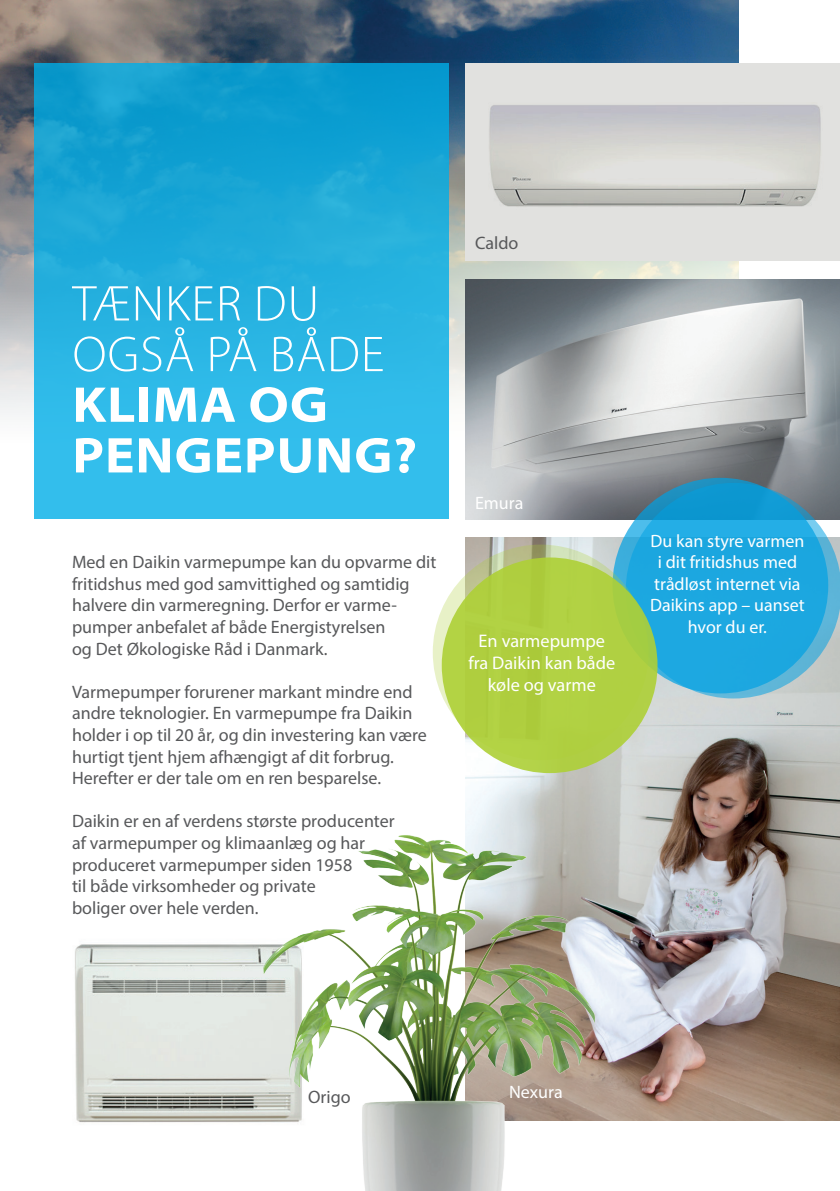
<style>
.page{position:relative;width:840px;height:1191px;background:#fff}
.page>*{position:absolute;margin:0;border:0;box-sizing:border-box;transform-origin:0 0}
.t1{font:300 50.6px/50.6px "Myriad Pro";letter-spacing:.02em;color:#fff}
.t2{font:700 semi-expanded 50.6px/50.6px "Myriad Pro";letter-spacing:.02em;color:#fff}
.t3{font:18.2px/22px "Myriad Pro";color:#fff;text-align:center}
.t4{font:18px/21.6px "Myriad Pro";color:#57585a}
.t5{font:18px/21.4px "Myriad Pro";color:#fff;text-align:center}
</style>
<div class="page">
<img style="left:0;top:0;width:737px;height:538px">
<div style="left:34px;top:63px;width:414px;height:456px;background:linear-gradient(to bottom,#0c9bcc,#3ac4f1)"></div>
<img style="left:465px;top:279px;width:374px;height:240px">
<img style="left:465px;top:538px;width:374px;height:582px">
<div style="left:465px;top:63px;width:374px;height:198px;background:#e1e1df"></div>
<img style="left:489px;top:105px;width:332px;height:102px">
<img style="left:75px;top:944px;width:107px;height:179px">
<img style="left:182px;top:805px;width:492px;height:386px">
<svg style="left:625px;top:483px;width:214px;height:215px;fill:#1da7df"></svg>
<svg style="left:432px;top:544px;width:216px;height:216px"></svg>
<div style="left:441px;top:557px;width:216px;height:216px;background:#b0d042;border-radius:50%"></div>
<h1 class="t1" style="left:72px;top:278px;width:313px">TÆNKER DU<br>OGSÅ PÅ BÅDE</h1>
<h1 class="t2" style="left:72px;top:377px;width:346px">KLIMA OG<br>PENGEPUNG?</h1>
<p class="t4" style="left:72px;top:551px;width:366px">Med en Daikin varmepumpe kan du opvarme dit fritidshus med god samvittighed og samtidig halvere din varmeregning. Derfor er varme&shy;pumper anbefalet af både Energistyrelsen<br>og Det Økologiske Råd i Danmark.</p>
<p class="t4" style="left:72px;top:680px;width:356px">Varmepumper forurener markant mindre end andre teknologier. En varmepumpe fra Daikin holder i op til 20 år, og din investering kan være hurtigt tjent hjem afhængigt af dit forbrug.<br>Herefter er der tale om en ren besparelse.</p>
<p class="t4" style="left:72px;top:810px;width:324px">Daikin er en af verdens største producenter af varmepumper og klimaanlæg og har produceret varmepumper siden 1958<br>til både virksomheder og private<br>boliger over hele verden.</p>
<p class="t4" style="left:475px;top:232px;width:45px">Caldo</p>
<p class="t5" style="left:475px;top:492px;width:50px">Emura</p>
<p class="t3" style="left:468px;top:630px;width:148px">En varmepumpe fra Daikin kan både køle og varme</p>
<p class="t5" style="left:649px;top:530px;width:156px">Du kan styre varmen i dit fritidshus med trådløst internet via<br>Daikins app – uanset hvor du er.</p>
<p class="t4" style="left:308px;top:1085px;width:44px">Origo</p>
<p class="t5" style="left:509px;top:1081px;width:55px">Nexura</p>
</div>
